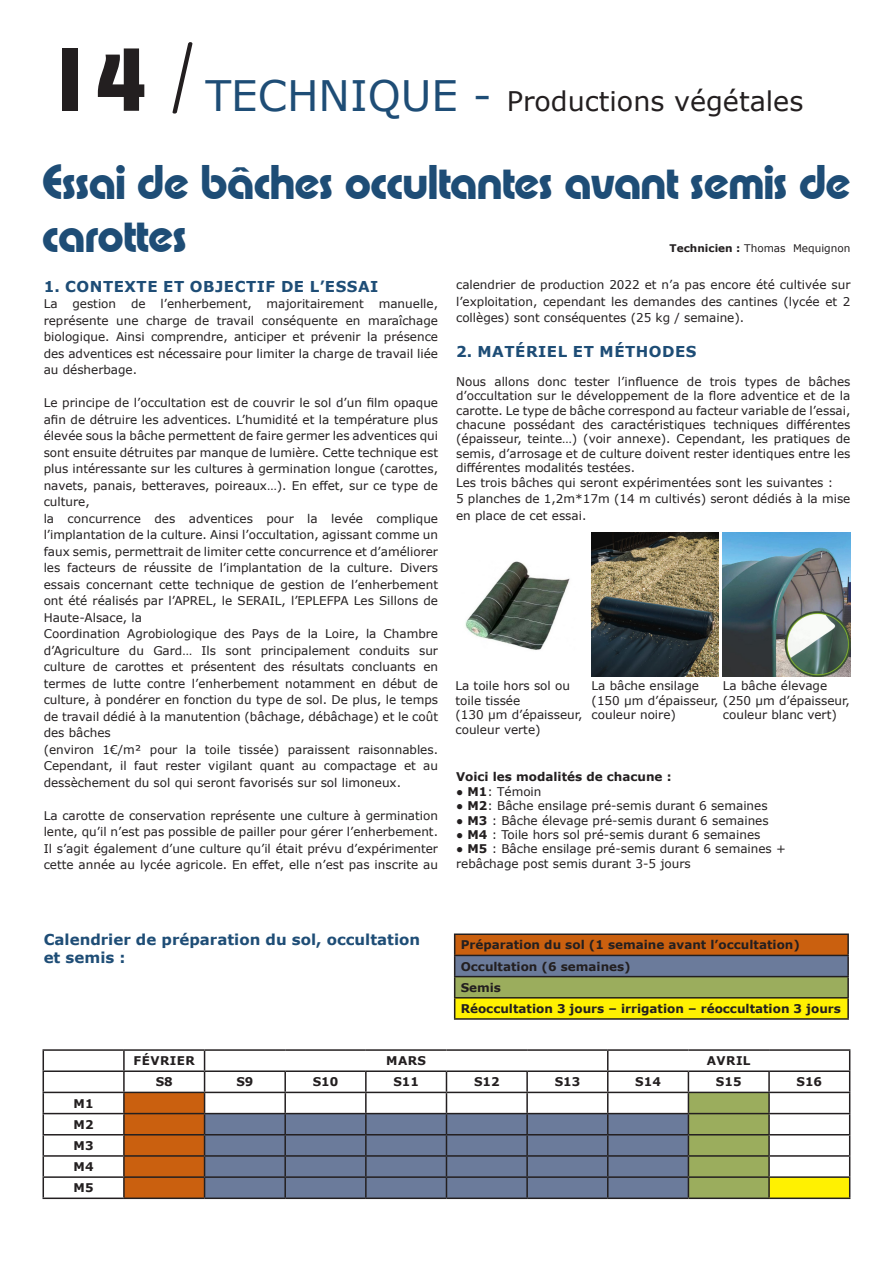
<style>
.page{position:relative;width:893px;height:1263px;background:#fff}
.page>*{position:absolute;margin:0;border:0;box-sizing:border-box;transform-origin:0 0}
.t1{font:800 49.5px/52.5px "Xpressive";color:#1e4d76}
.t2{font:27px "Verdana";color:#231f20}
.t3{font:700 15px "Verdana";letter-spacing:.035em;color:#1e4d76}
.t4{font:700 15px/18px "Verdana";color:#1e4d76}
.t5{font:12px/16.5px "Verdana";color:#231f20;text-align:justify}
.t6{font:700 12px "Verdana";color:#231f20}
.t7{font:700 12px "Verdana";letter-spacing:.035em;color:#231f20}
.t8{font:10.5px "Verdana";color:#231f20}
.s1{font-family:"Xpressive";font-weight:800;font-size:91.5px}
.s2{font-family:"Street";font-weight:100;font-size:91.5px}
.s3{font-size:42px;color:#1e4d76}
.s4{font-weight:700}
</style>
<div class="page">
<img style="left:591px;top:533px;width:128px;height:144px">
<img style="left:723px;top:533px;width:127px;height:144px">
<img style="left:465px;top:561px;width:105px;height:89px">
<div style="left:769px;top:1177px;width:81px;height:21px;background:#fff101"></div>
<hr style="left:43px;top:1049px;width:81px;height:2px;background:#231f20">
<hr style="left:124px;top:1049px;width:81px;height:2px;background:#231f20">
<hr style="left:205px;top:1049px;width:80px;height:2px;background:#231f20">
<hr style="left:285px;top:1049px;width:81px;height:2px;background:#231f20">
<hr style="left:366px;top:1049px;width:80px;height:2px;background:#231f20">
<hr style="left:446px;top:1049px;width:81px;height:2px;background:#231f20">
<hr style="left:527px;top:1049px;width:81px;height:2px;background:#231f20">
<hr style="left:608px;top:1049px;width:80px;height:2px;background:#231f20">
<hr style="left:688px;top:1049px;width:81px;height:2px;background:#231f20">
<hr style="left:769px;top:1049px;width:81px;height:2px;background:#231f20">
<hr style="left:43px;top:1070px;width:81px;height:2px;background:#231f20">
<hr style="left:769px;top:1070px;width:81px;height:2px;background:#231f20">
<hr style="left:43px;top:1092px;width:81px;height:1px;background:#231f20">
<hr style="left:769px;top:1092px;width:81px;height:1px;background:#231f20">
<hr style="left:43px;top:1113px;width:81px;height:1px;background:#231f20">
<hr style="left:769px;top:1113px;width:81px;height:1px;background:#231f20">
<hr style="left:43px;top:1134px;width:81px;height:1px;background:#231f20">
<hr style="left:769px;top:1134px;width:81px;height:1px;background:#231f20">
<hr style="left:43px;top:1155px;width:81px;height:2px;background:#231f20">
<hr style="left:769px;top:1155px;width:81px;height:2px;background:#231f20">
<hr style="left:43px;top:1176px;width:81px;height:2px;background:#231f20">
<svg style="left:43px;top:1051px;width:1px;height:146px"></svg>
<hr style="left:769px;top:1176px;width:81px;height:2px;background:#231f20">
<svg style="left:849px;top:1051px;width:1px;height:146px"></svg>
<hr style="left:43px;top:1197px;width:81px;height:2px;background:#231f20">
<hr style="left:205px;top:1197px;width:80px;height:2px;background:#231f20">
<hr style="left:285px;top:1197px;width:81px;height:2px;background:#231f20">
<hr style="left:366px;top:1197px;width:80px;height:2px;background:#231f20">
<hr style="left:446px;top:1197px;width:81px;height:2px;background:#231f20">
<hr style="left:527px;top:1197px;width:81px;height:2px;background:#231f20">
<hr style="left:608px;top:1197px;width:80px;height:2px;background:#231f20">
<hr style="left:688px;top:1197px;width:81px;height:2px;background:#231f20">
<hr style="left:769px;top:1197px;width:81px;height:2px;background:#231f20">
<svg style="left:123px;top:1051px;width:647px;height:147px"></svg>
<hr style="left:124px;top:1197px;width:81px;height:2px;background:#231f20">
<div style="left:455px;top:934px;width:393px;height:21px;background:#ca600f"></div>
<div style="left:455px;top:955px;width:393px;height:21px;background:#6b7b9b"></div>
<div style="left:455px;top:976px;width:393px;height:22px;background:#9bad5d"></div>
<div style="left:455px;top:998px;width:393px;height:21px;background:#fff101"></div>
<hr style="left:454px;top:933px;width:395px;height:2px;background:#231f20">
<hr style="left:847px;top:935px;width:2px;height:20px;background:#231f20">
<hr style="left:454px;top:955px;width:395px;height:1px;background:#231f20">
<hr style="left:847px;top:956px;width:2px;height:20px;background:#231f20">
<hr style="left:454px;top:976px;width:395px;height:1px;background:#231f20">
<hr style="left:847px;top:977px;width:2px;height:20px;background:#231f20">
<hr style="left:454px;top:997px;width:395px;height:1px;background:#231f20">
<svg style="left:454px;top:935px;width:1px;height:83px"></svg>
<hr style="left:847px;top:998px;width:2px;height:20px;background:#231f20">
<hr style="left:454px;top:1018px;width:395px;height:2px;background:#231f20">
<p class="t2" style="left:44px;top:82px;width:761px"><span class="s1">14</span> <span class="s2">/</span> <span class="s3">TECHNIQUE -</span> Productions végétales</p>
<p class="t1" style="left:43px;top:156px;width:809px">Essai de bâches occultantes avant semis de carottes</p>
<p class="t3" style="left:44px;top:276px;width:336px">1. CONTEXTE ET OBJECTIF DE L’ESSAI</p>
<p class="t5" style="left:44px;top:295px;width:396px">La gestion de l’enherbement, majoritairement manuelle, représente une charge de travail conséquente en maraîchage biologique. Ainsi comprendre, anticiper et prévenir la présence des adventices est nécessaire pour limiter la charge de travail liée au désherbage.</p>
<p class="t5" style="left:44px;top:394px;width:396px">Le principe de l’occultation est de couvrir le sol d’un film opaque afin de détruire les adventices. L’humidité et la température plus élevée sous la bâche permettent de faire germer les adventices qui sont ensuite détruites par manque de lumière. Cette technique est plus intéressante sur les cultures à germination longue (carottes, navets, panais, betteraves, poireaux…). En effet, sur ce type de culture,</p>
<p class="t5" style="left:44px;top:510px;width:396px">la concurrence des adventices pour la levée complique l’implantation de la culture. Ainsi l’occultation, agissant comme un faux semis, permettrait de limiter cette concurrence et d’améliorer les facteurs de réussite de l’implantation de la culture. Divers essais concernant cette technique de gestion de l’enherbement ont été réalisés par l’APREL, le SERAIL, l’EPLEFPA Les Sillons de Haute-Alsace, la</p>
<p class="t5" style="left:44px;top:625px;width:396px">Coordination Agrobiologique des Pays de la Loire, la Chambre d’Agriculture du Gard… Ils sont principalement conduits sur culture de carottes et présentent des résultats concluants en termes de lutte contre l’enherbement notamment en début de culture, à pondérer en fonction du type de sol. De plus, le temps de travail dédié à la manutention (bâchage, débâchage) et le coût des bâches</p>
<p class="t5" style="left:44px;top:741px;width:396px">(environ 1€/m² pour la toile tissée) paraissent raisonnables.<br>Cependant, il faut rester vigilant quant au compactage et au dessèchement du sol qui seront favorisés sur sol limoneux.</p>
<p class="t5" style="left:44px;top:807px;width:396px">La carotte de conservation représente une culture à germination lente, qu’il n’est pas possible de pailler pour gérer l’enherbement.<br>Il s’agit également d’une culture qu’il était prévu d’expérimenter cette année au lycée agricole. En effet, elle n’est pas inscrite au</p>
<p class="t8" style="left:670px;top:240px;width:182px"><span class="s4">Technicien :</span> Thomas Mequignon</p>
<p class="t5" style="left:456px;top:277px;width:396px">calendrier de production 2022 et n’a pas encore été cultivée sur l’exploitation, cependant les demandes des cantines (lycée et 2 collèges) sont conséquentes (25 kg / semaine).</p>
<p class="t3" style="left:456px;top:341px;width:242px">2. MATÉRIEL ET MÉTHODES</p>
<p class="t5" style="left:456px;top:374px;width:396px;line-height:14.4px">Nous allons donc tester l’influence de trois types de bâches d’occultation sur le développement de la flore adventice et de la carotte. Le type de bâche correspond au facteur variable de l’essai, chacune possédant des caractéristiques techniques différentes (épaisseur, teinte…) (voir annexe). Cependant, les pratiques de semis, d’arrosage et de culture doivent rester identiques entre les différentes modalités testées.</p>
<p class="t5" style="left:456px;top:474px;width:379px">Les trois bâches qui seront expérimentées sont les suivantes :</p>
<p class="t5" style="left:456px;top:490px;width:396px">5 planches de 1,2m*17m (14 m cultivés) seront dédiés à la mise en place de cet essai.</p>
<p class="t5" style="left:592px;top:678px;width:109px">La bâche ensilage</p>
<p class="t5" style="left:592px;top:706px;width:86px">couleur noire)</p>
<p class="t5" style="left:723px;top:678px;width:106px">La bâche élevage</p>
<p class="t5" style="left:592px;top:692px;width:260px">(150 µm d’épaisseur, (250 µm d’épaisseur,</p>
<p class="t5" style="left:723px;top:706px;width:115px">couleur blanc vert)</p>
<p class="t5" style="left:455px;top:679px;width:116px;line-height:14.4px">La toile hors sol ou toile tissée</p>
<p class="t5" style="left:455px;top:707px;width:129px;line-height:14.4px">(130 µm d’épaisseur, couleur verte)</p>
<p class="t6" style="left:456px;top:769px;width:217px">Voici les modalités de chacune :</p>
<p class="t5" style="left:456px;top:783px;width:87px">● <span class="s4">M1</span>: Témoin</p>
<p class="t5" style="left:456px;top:797px;width:313px">● <span class="s4">M2</span>: Bâche ensilage pré-semis durant 6 semaines</p>
<p class="t5" style="left:456px;top:812px;width:314px">● <span class="s4">M3</span> : Bâche élevage pré-semis durant 6 semaines</p>
<p class="t5" style="left:456px;top:826px;width:306px">● <span class="s4">M4</span> : Toile hors sol pré-semis durant 6 semaines</p>
<p class="t5" style="left:456px;top:842px;width:331px;line-height:14.4px">● <span class="s4">M5</span> : Bâche ensilage pré-semis durant 6 semaines + rebâchage post semis durant 3-5 jours</p>
<p class="t4" style="left:44px;top:930px;width:378px">Calendrier de préparation du sol, occultation et semis :</p>
<p class="t6" style="left:461px;top:936px;width:341px">Préparation du sol (1 semaine avant l’occultation)</p>
<p class="t6" style="left:461px;top:958px;width:172px">Occultation (6 semaines)</p>
<p class="t6" style="left:461px;top:979px;width:42px">Semis</p>
<p class="t6" style="left:461px;top:1000px;width:382px">Réoccultation 3 jours – irrigation – réoccultation 3 jours</p>
<p class="t6" style="left:74px;top:1095px;width:21px">M1</p>
<p class="t6" style="left:74px;top:1116px;width:21px">M2</p>
<p class="t6" style="left:74px;top:1137px;width:21px">M3</p>
<p class="t6" style="left:74px;top:1158px;width:21px">M4</p>
<p class="t6" style="left:74px;top:1179px;width:21px">M5</p>
<p class="t7" style="left:134px;top:1052px;width:63px">FÉVRIER</p>
<p class="t6" style="left:386px;top:1052px;width:41px">MARS</p>
<p class="t6" style="left:707px;top:1052px;width:45px">AVRIL</p>
<p class="t6" style="left:156px;top:1073px;width:19px">S8</p>
<p class="t6" style="left:236px;top:1073px;width:19px">S9</p>
<p class="t6" style="left:313px;top:1073px;width:27px">S10</p>
<p class="t6" style="left:393px;top:1073px;width:27px">S11</p>
<p class="t6" style="left:474px;top:1073px;width:27px">S12</p>
<p class="t6" style="left:555px;top:1073px;width:27px">S13</p>
<p class="t6" style="left:635px;top:1073px;width:27px">S14</p>
<p class="t6" style="left:716px;top:1073px;width:27px">S15</p>
<p class="t6" style="left:797px;top:1073px;width:27px">S16</p>
</div>
